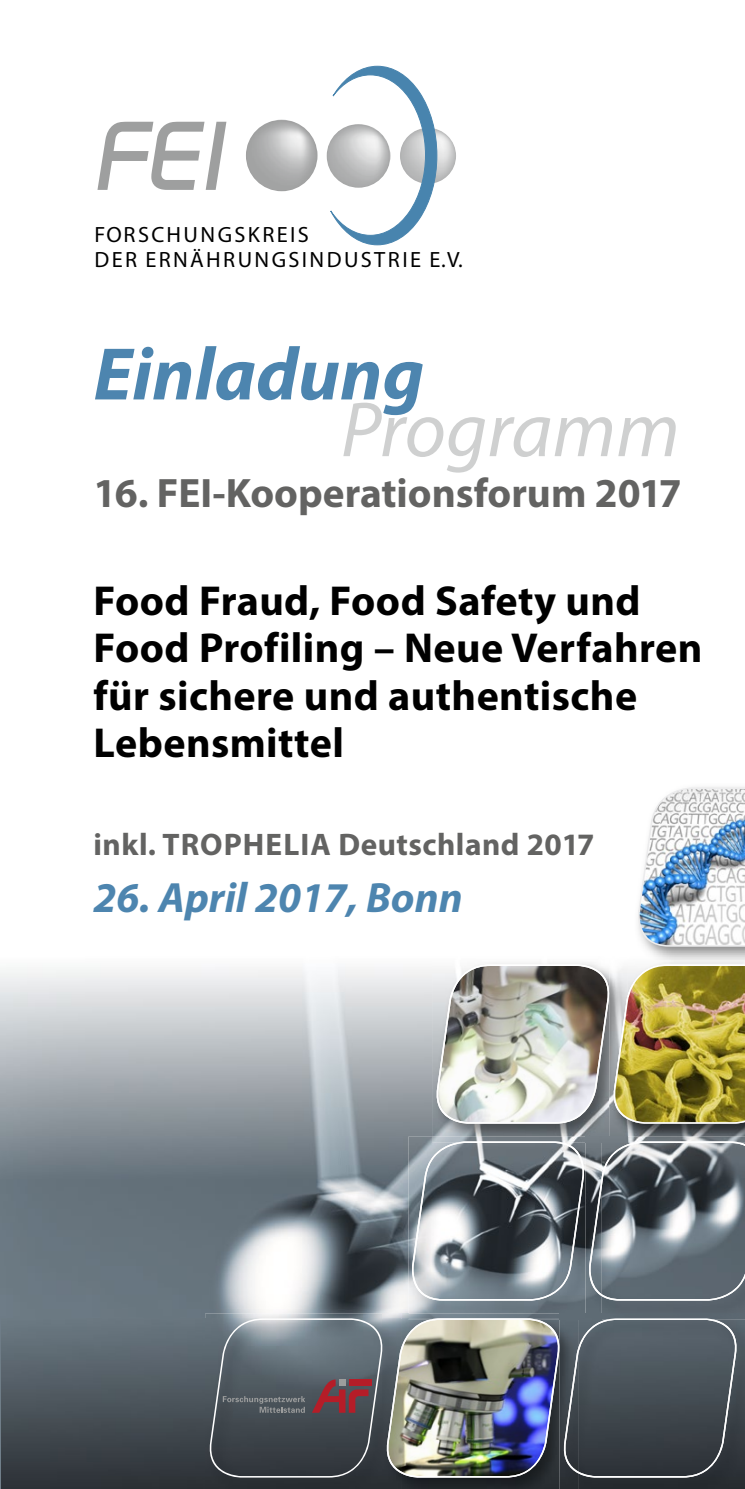
<style>
.page{position:relative;width:745px;height:1489px;background:#fff}
.page>*{position:absolute;margin:0;border:0;box-sizing:border-box;transform-origin:0 0}
.t1{font:italic 78.75px "Myriad Pro";color:#cfd0d0}
.t2{font:italic 700 75px "Myriad Pro";color:#4d85af}
.t3{font:italic 700 42.5px "Myriad Pro";color:#4d85af}
.t4{font:700 42px/47.5px "Myriad Pro";letter-spacing:.01em;color:#000}
.t5{font:700 41.25px "Myriad Pro";color:#636362}
.t6{font:700 31.25px "Myriad Pro";letter-spacing:.015em;color:#636362}
.t7{font:22px/25.8px "Myriad Pro";letter-spacing:.105em;color:#000}
</style>
<div class="page">
<img style="left:0;top:967px;width:432px;height:367px">
<img style="left:0;top:1334px;width:1px;height:154px">
<img style="left:399px;top:128px;width:57px;height:56px;border-radius:28px">
<img style="left:246px;top:120px;width:71px;height:71px;border-radius:36px">
<svg style="left:97px;top:122px;width:129px;height:68px"></svg>
<svg style="left:328px;top:66px;width:109px;height:179px"></svg>
<img style="left:1px;top:1317px;width:381px;height:171px">
<img style="left:401px;top:1318px;width:343px;height:170px">
<div style="left:601px;top:1300px;width:143px;height:17px;background:#59636c"></div>
<img style="left:636px;top:787px;width:108px;height:159px">
<img style="left:408px;top:1136px;width:177px;height:177px">
<img style="left:585px;top:1300px;width:16px;height:13px">
<img style="left:432px;top:963px;width:176px;height:173px">
<svg style="left:410px;top:1136px;width:334px;height:164px;background:#757d84"></svg>
<img style="left:608px;top:959px;width:136px;height:183px">
<img style="left:432px;top:1136px;width:169px;height:6px">
<img style="left:458px;top:1141px;width:103px;height:1px">
<img style="left:634px;top:1141px;width:104px;height:1px">
<img style="left:608px;top:1136px;width:19px;height:6px">
<img style="left:432px;top:964px;width:312px;height:159px">
<img style="left:205px;top:1313px;width:4px;height:4px">
<img style="left:382px;top:1477px;width:19px;height:11px">
<img style="left:209px;top:1313px;width:527px;height:164px">
<p class="t7" style="left:94px;top:221px;width:369px">FORSCHUNGSKREIS<br>DER ERNÄHRUNGSINDUSTRIE E.V.</p>
<h2 class="t2" style="left:93px;top:325px;width:332px">Einladung</h2>
<h1 class="t1" style="left:341px;top:381px;width:340px">Programm</h1>
<p class="t5" style="left:93px;top:466px;width:589px">16. FEI-Kooperationsforum 2017</p>
<p class="t4" style="left:93px;top:575px;width:610px">Food Fraud, Food Safety und<br>Food Profiling – Neue Verfahren für sichere und authentische<br>Lebensmittel</p>
<p class="t6" style="left:93px;top:823px;width:502px">inkl. TROPHELIA Deutschland 2017</p>
<p class="t3" style="left:93px;top:870px;width:370px">26. April 2017, Bonn</p>
</div>
